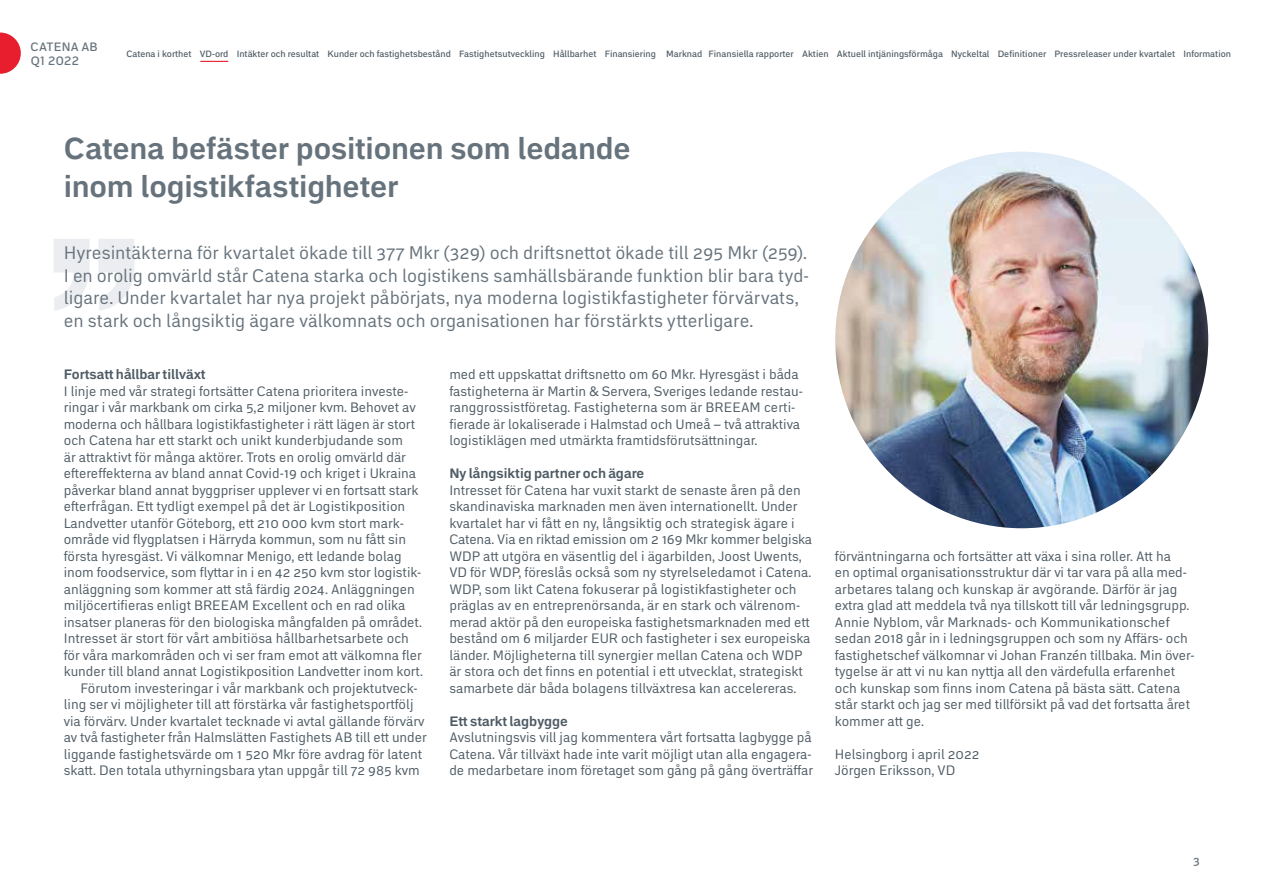
<style>
.page{position:relative;width:1263px;height:893px;background:#fff}
.page>*{position:absolute;margin:0;border:0;box-sizing:border-box;transform-origin:0 0}
.t1{font:700 30px/37.5px "Embarcadero MVB Pro";letter-spacing:-.005em;color:#67737c}
.t2{font:18px/22.5px "Embarcadero MVB Pro";color:#67737c}
.t3{font:13.5px/16.5px "Embarcadero MVB Pro";color:#4e5b64}
.t4{font:700 13.5px "Embarcadero MVB Pro";color:#4e5b64}
.t5{font:500 12px/13.5px "Embarcadero MVB Pro";letter-spacing:.02em;color:#67737c}
.t6{font:500 9px "Embarcadero MVB Pro";color:#4e5b64}
</style>
<div class="page">
<svg style="left:0;top:33px;width:21px;height:41px"></svg>
<svg style="left:54px;top:239px;width:36px;height:72px"></svg>
<svg style="left:98px;top:239px;width:36px;height:72px"></svg>
<img style="left:835px;top:152px;width:373px;height:376px">
<svg style="left:200px;top:61px;width:28px;height:1px"></svg>
<p class="t5" style="left:31px;top:40px;width:69px">CATENA AB<br>Q1 2022</p>
<p class="t6" style="left:126px;top:47px;width:1106px">Catena i korthet VD-ord Intäkter och resultat Kunder och fastighetsbestånd Fastighetsutveckling Hållbarhet Finansiering Marknad Finansiella rapporter Aktien Aktuell intjäningsförmåga Nyckeltal Definitioner Pressreleaser under kvartalet Information</p>
<h1 class="t1" style="left:64px;top:129px;width:568px">Catena befäster positionen som ledande inom logistikfastigheter</h1>
<p class="t2" style="left:64px;top:241px;width:747px">Hyresintäkterna för kvartalet ökade till 377 Mkr (329) och driftsnettot ökade till 295 Mkr (259).<br>I en orolig omvärld står Catena starka och logistikens samhällsbärande funktion blir bara tyd&shy;ligare. Under kvartalet har nya projekt påbörjats, nya moderna logistikfastigheter förvärvats, en stark och långsiktig ägare välkomnats och organisationen har förstärkts ytterligare.</p>
<p class="t4" style="left:64px;top:365px;width:143px">Fortsatt hållbar tillväxt</p>
<p class="t3" style="left:64px;top:382px;width:346px">I linje med vår strategi fortsätter Catena prioritera investe-</p>
<p class="t3" style="left:64px;top:399px;width:353px">ringar i vår markbank om cirka 5,2 miljoner kvm. Behovet av</p>
<p class="t3" style="left:64px;top:415px;width:353px">moderna och hållbara logistikfastigheter i rätt lägen är stort</p>
<p class="t3" style="left:64px;top:432px;width:341px">och Catena har ett starkt och unikt kunderbjudande som</p>
<p class="t3" style="left:64px;top:448px;width:344px">är attraktivt för många aktörer. Trots en orolig omvärld där</p>
<p class="t3" style="left:64px;top:465px;width:354px">eftereffekterna av bland annat Covid-19 och kriget i Ukraina</p>
<p class="t3" style="left:64px;top:481px;width:356px">påverkar bland annat byggpriser upplever vi en fortsatt stark</p>
<p class="t3" style="left:64px;top:498px;width:343px">efterfrågan. Ett tydligt exempel på det är Logistikposition</p>
<p class="t3" style="left:64px;top:514px;width:342px">Landvetter utanför Göteborg, ett 210 000 kvm stort mark-</p>
<p class="t3" style="left:64px;top:531px;width:344px">område vid flygplatsen i Härryda kommun, som nu fått sin</p>
<p class="t3" style="left:64px;top:547px;width:339px">första hyresgäst. Vi välkomnar Menigo, ett ledande bolag</p>
<p class="t3" style="left:64px;top:564px;width:359px">inom foodservice, som flyttar in i en 42 250 kvm stor logistik-</p>
<p class="t3" style="left:64px;top:580px;width:352px">anläggning som kommer att stå färdig 2024. Anläggningen</p>
<p class="t3" style="left:64px;top:597px;width:343px">miljöcertifieras enligt BREEAM Excellent och en rad olika</p>
<p class="t3" style="left:64px;top:613px;width:360px">insatser planeras för den biologiska mångfalden på området.</p>
<p class="t3" style="left:64px;top:630px;width:347px">Intresset är stort för vårt ambitiösa hållbarhetsarbete och</p>
<p class="t3" style="left:64px;top:646px;width:359px">för våra markområden och vi ser fram emot att välkomna fler</p>
<p class="t3" style="left:64px;top:663px;width:361px">kunder till bland annat Logistikposition Landvetter inom kort.</p>
<p class="t3" style="left:81px;top:679px;width:339px">Förutom investeringar i vår markbank och projektutveck-</p>
<p class="t3" style="left:64px;top:696px;width:351px">ling ser vi möjligheter till att förstärka vår fastighetsportfölj</p>
<p class="t3" style="left:64px;top:712px;width:362px">via förvärv. Under kvartalet tecknade vi avtal gällande förvärv</p>
<p class="t3" style="left:64px;top:729px;width:364px">av två fastigheter från Halmslätten Fastighets AB till ett under</p>
<p class="t3" style="left:64px;top:745px;width:360px">liggande fastighetsvärde om 1 520 Mkr före avdrag för latent</p>
<p class="t3" style="left:64px;top:762px;width:357px">skatt. Den totala uthyrningsbara ytan uppgår till 72 985 kvm</p>
<p class="t3" style="left:449px;top:366px;width:355px">med ett uppskattat driftsnetto om 60 Mkr. Hyresgäst i båda fastigheterna är Martin &amp; Servera, Sveriges ledande restau&shy;ranggrossistföretag. Fastigheterna som är BREEAM certi&shy;fierade är lokaliserade i Halmstad och Umeå – två attraktiva logistiklägen med utmärkta framtidsförutsättningar.</p>
<p class="t4" style="left:449px;top:464px;width:196px">Ny långsiktig partner och ägare</p>
<p class="t3" style="left:449px;top:481px;width:364px">Intresset för Catena har vuxit starkt de senaste åren på den skandinaviska marknaden men även internationellt. Under kvartalet har vi fått en ny, långsiktig och strategisk ägare i Catena. Via en riktad emission om 2 169 Mkr kommer belgiska WDP att utgöra en väsentlig del i ägarbilden, Joost Uwents, VD för WDP, föreslås också som ny styrelseledamot i Catena.<br>WDP, som likt Catena fokuserar på logistikfastigheter och präglas av en entreprenörsanda, är en stark och välrenom&shy;merad aktör på den europeiska fastighetsmarknaden med ett bestånd om 6 miljarder EUR och fastigheter i sex europeiska länder. Möjligheterna till synergier mellan Catena och WDP är stora och det finns en potential i ett utvecklat, strategiskt samarbete där båda bolagens tillväxtresa kan accelereras.</p>
<p class="t4" style="left:449px;top:711px;width:120px">Ett starkt lagbygge</p>
<p class="t3" style="left:449px;top:729px;width:365px;text-align:justify">Avslutningsvis vill jag kommentera vårt fortsatta lagbygge på Catena. Vår tillväxt hade inte varit möjligt utan alla engagera&shy;de medarbetare inom företaget som gång på gång överträffar</p>
<p class="t3" style="left:835px;top:547px;width:361px">förväntningarna och fortsätter att växa i sina roller. Att ha<br>en optimal organisationsstruktur där vi tar vara på alla med&shy;arbetares talang och kunskap är avgörande. Därför är jag extra glad att meddela två nya tillskott till vår ledningsgrupp.<br>Annie Nyblom, vår Marknads- och Kommunikationschef sedan 2018 går in i ledningsgruppen och som ny Affärs- och fastighetschef välkomnar vi Johan Franzén tillbaka. Min över&shy;tygelse är att vi nu kan nyttja all den värdefulla erfarenhet och kunskap som finns inom Catena på bästa sätt. Catena står starkt och jag ser med tillförsikt på vad det fortsatta året kommer att ge.</p>
<p class="t3" style="left:835px;top:745px;width:146px">Helsingborg i april 2022<br>Jörgen Eriksson, VD</p>
<p class="t5" style="left:1193px;top:854px;width:8px">3</p>
</div>
